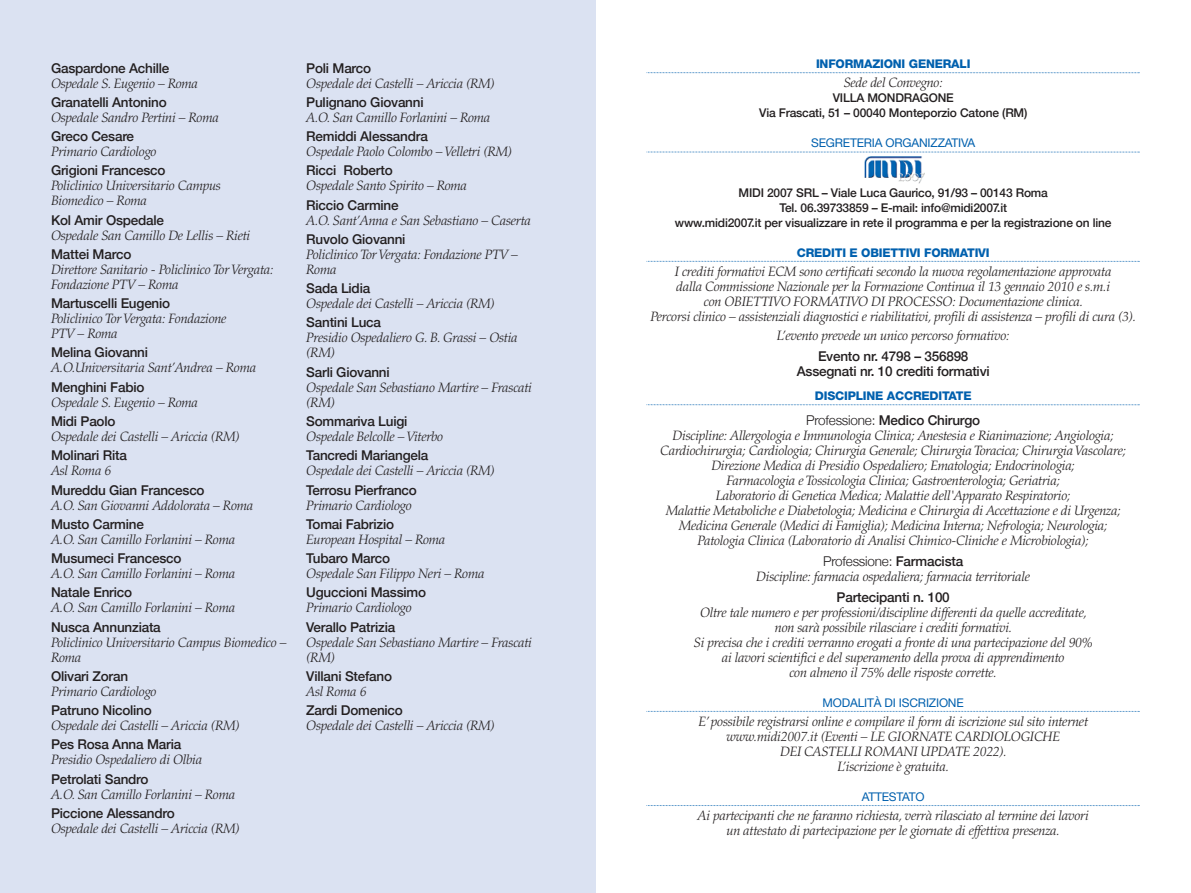
<style>
.page{position:relative;width:1191px;height:893px;background:#fff}
.page>*{position:absolute;margin:0;border:0;box-sizing:border-box;transform-origin:0 0}
.t1{font:italic 300 13.5px/15px "Palatino";letter-spacing:-.015em;color:#231f20}
.t2{font:500 13.5px/15px "Helvetica Neue";letter-spacing:-.015em;color:#231f20;text-align:center}
.t3{font:300 13.5px "Helvetica Neue";letter-spacing:-.015em;color:#231f20}
.t4{font:500 12px/15px "Helvetica Neue";letter-spacing:-.015em;color:#231f20;text-align:center}
.t5{font:800 12px "Helvetica Neue";letter-spacing:-.015em;color:#0160ae}
.t6{font:12px "Helvetica Neue";letter-spacing:-.015em;color:#0160ae}
.s1{font-weight:300}
.s2{font-weight:500}
</style>
<div class="page">
<div style="left:0;top:0;width:595px;height:893px;background:#dbe2f2"></div>
<svg style="left:646px;top:72px;width:494px;height:1px"></svg>
<svg style="left:646px;top:152px;width:494px;height:1px"></svg>
<svg style="left:646px;top:261px;width:494px;height:1px"></svg>
<svg style="left:646px;top:404px;width:494px;height:1px"></svg>
<svg style="left:646px;top:711px;width:494px;height:1px"></svg>
<svg style="left:646px;top:805px;width:494px;height:1px"></svg>
<img style="left:864px;top:157px;width:61px;height:26px">
<p class="t2" style="left:51px;top:60px;width:120px">Gaspardone Achille</p>
<p class="t1" style="left:51px;top:77px;width:149px">Ospedale S. Eugenio – Roma</p>
<p class="t2" style="left:51px;top:94px;width:117px">Granatelli Antonino</p>
<p class="t1" style="left:51px;top:111px;width:169px">Ospedale Sandro Pertini – Roma</p>
<p class="t2" style="left:51px;top:129px;width:85px">Greco Cesare</p>
<p class="t1" style="left:51px;top:146px;width:107px">Primario Cardiologo</p>
<p class="t2" style="left:51px;top:163px;width:116px">Grigioni Francesco</p>
<p class="t1" style="left:51px;top:180px;width:171px">Policlinico Universitario Campus<br>Biomedico – Roma</p>
<p class="t2" style="left:51px;top:212px;width:115px">Kol Amir Ospedale</p>
<p class="t1" style="left:51px;top:229px;width:201px">Ospedale San Camillo De Lellis – Rieti</p>
<p class="t2" style="left:51px;top:246px;width:82px">Mattei Marco</p>
<p class="t1" style="left:51px;top:263px;width:224px">Direttore Sanitario - Policlinico TorVergata:<br>Fondazione PTV – Roma</p>
<p class="t2" style="left:51px;top:296px;width:121px">Martuscelli Eugenio</p>
<p class="t1" style="left:51px;top:313px;width:177px">Policlinico TorVergata: Fondazione<br>PTV – Roma</p>
<p class="t2" style="left:51px;top:345px;width:98px">Melina Giovanni</p>
<p class="t1" style="left:51px;top:362px;width:207px">A.O.Universitaria Sant’Andrea – Roma</p>
<p class="t2" style="left:51px;top:379px;width:95px">Menghini Fabio</p>
<p class="t1" style="left:51px;top:396px;width:149px">Ospedale S. Eugenio – Roma</p>
<p class="t2" style="left:51px;top:413px;width:66px">Midi Paolo</p>
<p class="t1" style="left:51px;top:430px;width:190px">Ospedale dei Castelli – Ariccia (RM)</p>
<p class="t2" style="left:51px;top:448px;width:77px">Molinari Rita</p>
<p class="t1" style="left:51px;top:465px;width:62px">Asl Roma 6</p>
<p class="t2" style="left:51px;top:482px;width:155px">Mureddu Gian Francesco</p>
<p class="t1" style="left:51px;top:499px;width:204px">A.O. San Giovanni Addolorata – Roma</p>
<p class="t2" style="left:51px;top:516px;width:94px">Musto Carmine</p>
<p class="t1" style="left:51px;top:533px;width:186px">A.O. San Camillo Forlanini – Roma</p>
<p class="t2" style="left:51px;top:550px;width:132px">Musumeci Francesco</p>
<p class="t1" style="left:51px;top:567px;width:186px">A.O. San Camillo Forlanini – Roma</p>
<p class="t2" style="left:51px;top:585px;width:83px">Natale Enrico</p>
<p class="t1" style="left:51px;top:602px;width:186px">A.O. San Camillo Forlanini – Roma</p>
<p class="t2" style="left:51px;top:619px;width:111px">Nusca Annunziata</p>
<p class="t1" style="left:51px;top:636px;width:237px">Policlinico Universitario Campus Biomedico –<br>Roma</p>
<p class="t2" style="left:51px;top:668px;width:79px">Olivari Zoran</p>
<p class="t1" style="left:51px;top:685px;width:107px">Primario Cardiologo</p>
<p class="t2" style="left:51px;top:702px;width:102px">Patruno Nicolino</p>
<p class="t1" style="left:51px;top:719px;width:190px">Ospedale dei Castelli – Ariccia (RM)</p>
<p class="t2" style="left:51px;top:737px;width:132px">Pes Rosa Anna Maria</p>
<p class="t1" style="left:51px;top:754px;width:153px">Presidio Ospedaliero di Olbia</p>
<p class="t2" style="left:51px;top:771px;width:99px">Petrolati Sandro</p>
<p class="t1" style="left:51px;top:788px;width:186px">A.O. San Camillo Forlanini – Roma</p>
<p class="t2" style="left:51px;top:805px;width:125px">Piccione Alessandro</p>
<p class="t1" style="left:51px;top:822px;width:190px">Ospedale dei Castelli – Ariccia (RM)</p>
<p class="t2" style="left:306px;top:60px;width:66px">Poli Marco</p>
<p class="t1" style="left:306px;top:77px;width:190px">Ospedale dei Castelli – Ariccia (RM)</p>
<p class="t2" style="left:306px;top:94px;width:119px">Pulignano Giovanni</p>
<p class="t1" style="left:306px;top:111px;width:186px">A.O. San Camillo Forlanini – Roma</p>
<p class="t2" style="left:306px;top:129px;width:123px">Remiddi Alessandra</p>
<p class="t1" style="left:306px;top:146px;width:207px">Ospedale Paolo Colombo –Velletri (RM)</p>
<p class="t2" style="left:306px;top:163px;width:88px">Ricci Roberto</p>
<p class="t1" style="left:306px;top:180px;width:162px">Ospedale Santo Spirito – Roma</p>
<p class="t2" style="left:306px;top:197px;width:94px">Riccio Carmine</p>
<p class="t1" style="left:306px;top:214px;width:226px">A.O. Sant’Anna e San Sebastiano – Caserta</p>
<p class="t2" style="left:306px;top:231px;width:101px">Ruvolo Giovanni</p>
<p class="t1" style="left:306px;top:248px;width:213px">Policlinico TorVergata: Fondazione PTV –<br>Roma</p>
<p class="t2" style="left:306px;top:281px;width:65px">Sada Lidia</p>
<p class="t1" style="left:306px;top:298px;width:190px">Ospedale dei Castelli – Ariccia (RM)</p>
<p class="t2" style="left:306px;top:315px;width:76px">Santini Luca</p>
<p class="t1" style="left:306px;top:332px;width:213px">Presidio Ospedaliero G. B. Grassi – Ostia (RM)</p>
<p class="t2" style="left:306px;top:364px;width:85px">Sarli Giovanni</p>
<p class="t1" style="left:306px;top:381px;width:227px">Ospedale San Sebastiano Martire – Frascati (RM)</p>
<p class="t2" style="left:306px;top:413px;width:103px">Sommariva Luigi</p>
<p class="t1" style="left:306px;top:430px;width:138px">Ospedale Belcolle –Viterbo</p>
<p class="t2" style="left:306px;top:448px;width:124px">Tancredi Mariangela</p>
<p class="t1" style="left:306px;top:465px;width:190px">Ospedale dei Castelli – Ariccia (RM)</p>
<p class="t2" style="left:306px;top:482px;width:112px">Terrosu Pierfranco</p>
<p class="t1" style="left:306px;top:499px;width:107px">Primario Cardiologo</p>
<p class="t2" style="left:306px;top:516px;width:89px">Tomai Fabrizio</p>
<p class="t1" style="left:306px;top:533px;width:141px">European Hospital – Roma</p>
<p class="t2" style="left:306px;top:550px;width:85px">Tubaro Marco</p>
<p class="t1" style="left:306px;top:567px;width:180px">Ospedale San Filippo Neri – Roma</p>
<p class="t2" style="left:306px;top:585px;width:121px">Uguccioni Massimo</p>
<p class="t1" style="left:306px;top:602px;width:107px">Primario Cardiologo</p>
<p class="t2" style="left:306px;top:619px;width:91px">Verallo Patrizia</p>
<p class="t1" style="left:306px;top:636px;width:227px">Ospedale San Sebastiano Martire – Frascati (RM)</p>
<p class="t2" style="left:306px;top:668px;width:87px">Villani Stefano</p>
<p class="t1" style="left:306px;top:685px;width:62px">Asl Roma 6</p>
<p class="t2" style="left:306px;top:702px;width:98px">Zardi Domenico</p>
<p class="t1" style="left:306px;top:719px;width:190px">Ospedale dei Castelli – Ariccia (RM)</p>
<p class="t5" style="left:816px;top:60px;width:156px">INFORMAZIONI GENERALI</p>
<p class="t1" style="left:843px;top:77px;width:100px">Sede del Convegno:</p>
<p class="t4" style="left:759px;top:90px;width:270px">VILLA MONDRAGONE<br>Via Frascati, 51 – 00040 Monteporzio Catone (RM)</p>
<p class="t6" style="left:811px;top:139px;width:166px">SEGRETERIA ORGANIZZATIVA</p>
<p class="t4" style="left:675px;top:185px;width:438px">MIDI 2007 SRL – Viale Luca Gaurico, 91/93 – 00143 Roma<br>Tel. 06.39733859 – E-mail: info@midi2007.it<br>www.midi2007.it per visualizzare in rete il programma e per la registrazione on line</p>
<p class="t5" style="left:797px;top:248px;width:194px">CREDITI E OBIETTIVI FORMATIVI</p>
<p class="t1" style="left:650px;top:265px;width:487px;text-align:center">I crediti formativi ECM sono certificati secondo la nuova regolamentazione approvata<br>dalla Commissione Nazionale per la Formazione Continua il 13 gennaio 2010 e s.m.i<br>con OBIETTIVO FORMATIVO DI PROCESSO: Documentazione clinica.<br>Percorsi clinico – assistenziali diagnostici e riabilitativi, profili di assistenza – profili di cura (3).</p>
<p class="t1" style="left:777px;top:330px;width:234px">L’evento prevede un unico percorso formativo:</p>
<p class="t2" style="left:796px;top:349px;width:194px">Evento nr. 4798 – 356898<br>Assegnati nr. 10 crediti formativi</p>
<p class="t5" style="left:815px;top:392px;width:158px">DISCIPLINE ACCREDITATE</p>
<p class="t2" style="left:806px;top:413px;width:176px"><span class="s1">Professione:</span> Medico Chirurgo</p>
<p class="t1" style="left:660px;top:430px;width:467px;text-align:center">Discipline: Allergologia e Immunologia Clinica; Anestesia e Rianimazione; Angiologia; Cardiochirurgia; Cardiologia; Chirurgia Generale; Chirurgia Toracica; ChirurgiaVascolare; Direzione Medica di Presidio Ospedaliero; Ematologia; Endocrinologia;<br>Farmacologia e Tossicologia Clinica; Gastroenterologia; Geriatria;<br>Laboratorio di Genetica Medica; Malattie dell'Apparato Respiratorio;<br>Malattie Metaboliche e Diabetologia; Medicina e Chirurgia di Accettazione e di Urgenza; Medicina Generale (Medici di Famiglia); Medicina Interna; Nefrologia; Neurologia; Patologia Clinica (Laboratorio di Analisi Chimico-Cliniche e Microbiologia);</p>
<p class="t3" style="left:823px;top:553px;width:142px">Professione: <span class="s2">Farmacista</span></p>
<p class="t1" style="left:756px;top:570px;width:275px">Discipline: farmacia ospedaliera; farmacia territoriale</p>
<p class="t2" style="left:836px;top:589px;width:115px">Partecipanti n. 100</p>
<p class="t1" style="left:694px;top:606px;width:400px;text-align:center">Oltre tale numero e per professioni/discipline differenti da quelle accreditate, non sarà possibile rilasciare i crediti formativi.<br>Si precisa che i crediti verranno erogati a fronte di una partecipazione del 90% ai lavori scientifici e del superamento della prova di apprendimento<br>con almeno il 75% delle risposte corrette.</p>
<p class="t6" style="left:822px;top:698px;width:143px">MODALITÀ DI ISCRIZIONE</p>
<p class="t1" style="left:698px;top:715px;width:391px;text-align:center">E’ possibile registrarsi online e compilare il form di iscrizione sul sito internet www.midi2007.it (Eventi – LE GIORNATE CARDIOLOGICHE<br>DEI CASTELLI ROMANI UPDATE 2022).<br>L’iscrizione è gratuita.</p>
<p class="t6" style="left:862px;top:792px;width:64px">ATTESTATO</p>
<p class="t1" style="left:697px;top:810px;width:393px;text-align:center">Ai partecipanti che ne faranno richiesta, verrà rilasciato al termine dei lavori un attestato di partecipazione per le giornate di effettiva presenza.</p>
</div>
